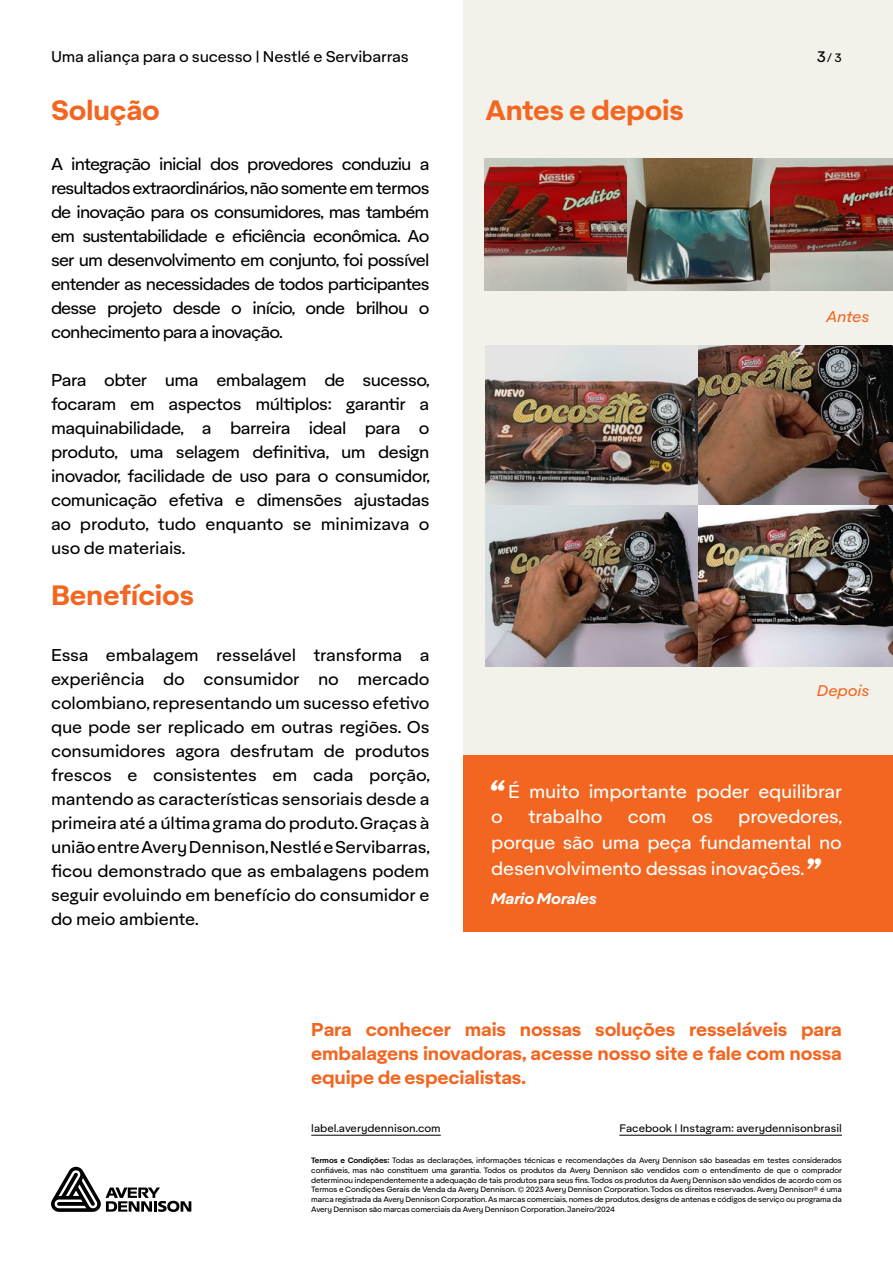
<style>
.page{position:relative;width:893px;height:1263px;background:#fff}
.page>*{position:absolute;margin:0;border:0;box-sizing:border-box;transform-origin:0 0}
.t1{font:37.5px "Lily Script One";color:#fff}
.t2{font:700 27px "Aktifo A";letter-spacing:-.01em;color:#f26621}
.t3{font:700 18px/24px "Aktifo A";letter-spacing:-.01em;color:#f26621;text-align:justify}
.t4{font:18px/25.5px "Aktifo A";letter-spacing:-.01em;color:#fff;text-align:justify}
.t5{font:16.5px/24px "Aktifo A";letter-spacing:-.015em;color:#000;text-align:justify}
.t6{font:15px "Aktifo A";letter-spacing:-.01em;color:#000}
.t7{font:italic 700 15px "Aktifo A";letter-spacing:-.01em;color:#fff}
.t8{font:italic 15px "Aktifo A";letter-spacing:-.01em;color:#f26621}
.t9{font:12px "Aktifo A";color:#000}
.t10{font:10.5px "Aktifo A";color:#000}
.t11{font:7.5px/9.8px "Aktifo A";letter-spacing:-.02em;color:#000;text-align:justify}
.s1{font-size:15px}
.s2{font-weight:600}
</style>
<div class="page">
<div style="left:463px;top:0;width:430px;height:867px;background:#f2f2eb"></div>
<div style="left:463px;top:756px;width:430px;height:176px;background:#f26621"></div>
<img style="left:485px;top:345px;width:408px;height:321px">
<img style="left:485px;top:158px;width:408px;height:133px">
<svg style="left:51px;top:1167px;width:140px;height:45px"></svg>
<hr style="left:311px;top:1135px;width:130px;height:1px;background:#000">
<hr style="left:619px;top:1135px;width:223px;height:1px;background:#000">
<p class="t6" style="left:51px;top:48px;width:359px">Uma aliança para o sucesso | Nestlé e Servibarras</p>
<p class="t9" style="left:817px;top:51px;width:27px"><span class="s1">3</span>/ 3</p>
<h2 class="t2" style="left:51px;top:92px;width:110px">Solução</h2>
<h2 class="t2" style="left:486px;top:92px;width:200px">Antes e depois</h2>
<p class="t5" style="left:51px;top:151px;width:380px">A integração inicial dos provedores conduziu a resultados extraordinários, não somente em termos de inovação para os consumidores, mas também em sustentabilidade e eficiência econômica. Ao ser um desenvolvimento em conjunto, foi possível entender as necessidades de todos participantes desse projeto desde o início, onde brilhou o conhecimento para a inovação.</p>
<p class="t5" style="left:51px;top:367px;width:381px">Para obter uma embalagem de sucesso, focaram em aspectos múltiplos: garantir a maquinabilidade, a barreira ideal para o produto, uma selagem definitiva, um design inovador, facilidade de uso para o consumidor, comunicação efetiva e dimensões ajustadas ao produto, tudo enquanto se minimizava o uso de materiais.</p>
<h2 class="t2" style="left:51px;top:577px;width:145px">Benefícios</h2>
<p class="t8" style="left:826px;top:307px;width:45px">Antes</p>
<p class="t5" style="left:51px;top:642px;width:381px">Essa embalagem resselável transforma a experiência do consumidor no mercado colombiano, representando um sucesso efetivo que pode ser replicado em outras regiões. Os consumidores agora desfrutam de produtos frescos e consistentes em cada porção, mantendo as características sensoriais desde a primeira até a última grama do produto. Graças à união entre Avery Dennison, Nestlé e Servibarras, ficou demonstrado que as embalagens podem seguir evoluindo em benefício do consumidor e do meio ambiente.</p>
<p class="t8" style="left:817px;top:681px;width:54px">Depois</p>
<h1 class="t1" style="left:506px;top:799px;width:18px;rotate:-180deg">"</h1>
<p class="t4" style="left:508px;top:778px;width:335px">É muito importante poder equilibrar</p>
<p class="t4" style="left:491px;top:804px;width:353px;text-indent:247px">provedores, porque são uma peça fundamental no desenvolvimento dessas inovações.</p>
<p class="t7" style="left:491px;top:889px;width:107px">Mario Morales</p>
<p class="t4" style="left:491px;top:804px;width:13px">o</p>
<p class="t4" style="left:528px;top:804px;width:76px">trabalho</p>
<p class="t4" style="left:628px;top:804px;width:40px">com</p>
<p class="t4" style="left:692px;top:804px;width:23px">os</p>
<h1 class="t1" style="left:806px;top:850px;width:18px">"</h1>
<p class="t3" style="left:311px;top:1017px;width:532px">Para conhecer mais nossas soluções resseláveis para embalagens inovadoras, acesse nosso site e fale com nossa equipe de especialistas.</p>
<p class="t10" style="left:311px;top:1122px;width:131px">label.averydennison.com</p>
<p class="t11" style="left:311px;top:1155px;width:532px"><span class="s2">Termos e Condições:</span> Todas as declarações, informações técnicas e recomendações da Avery Dennison são baseadas em testes considerados confiáveis, mas não constituem uma garantia. Todos os produtos da Avery Dennison são vendidos com o entendimento de que o comprador determinou independentemente a adequação de tais produtos para seus fins. Todos os produtos da Avery Dennison são vendidos de acordo com os Termos e Condições Gerais de Venda da Avery Dennison. © 2023 Avery Dennison Corporation. Todos os direitos reservados. Avery Dennison® é uma marca registrada da Avery Dennison Corporation. As marcas comerciais, nomes de produtos, designs de antenas e códigos de serviço ou programa da Avery Dennison são marcas comerciais da Avery Dennison Corporation. Janeiro/2024</p>
<p class="t10" style="left:619px;top:1122px;width:224px">Facebook | Instagram: averydennisonbrasil</p>
</div>
